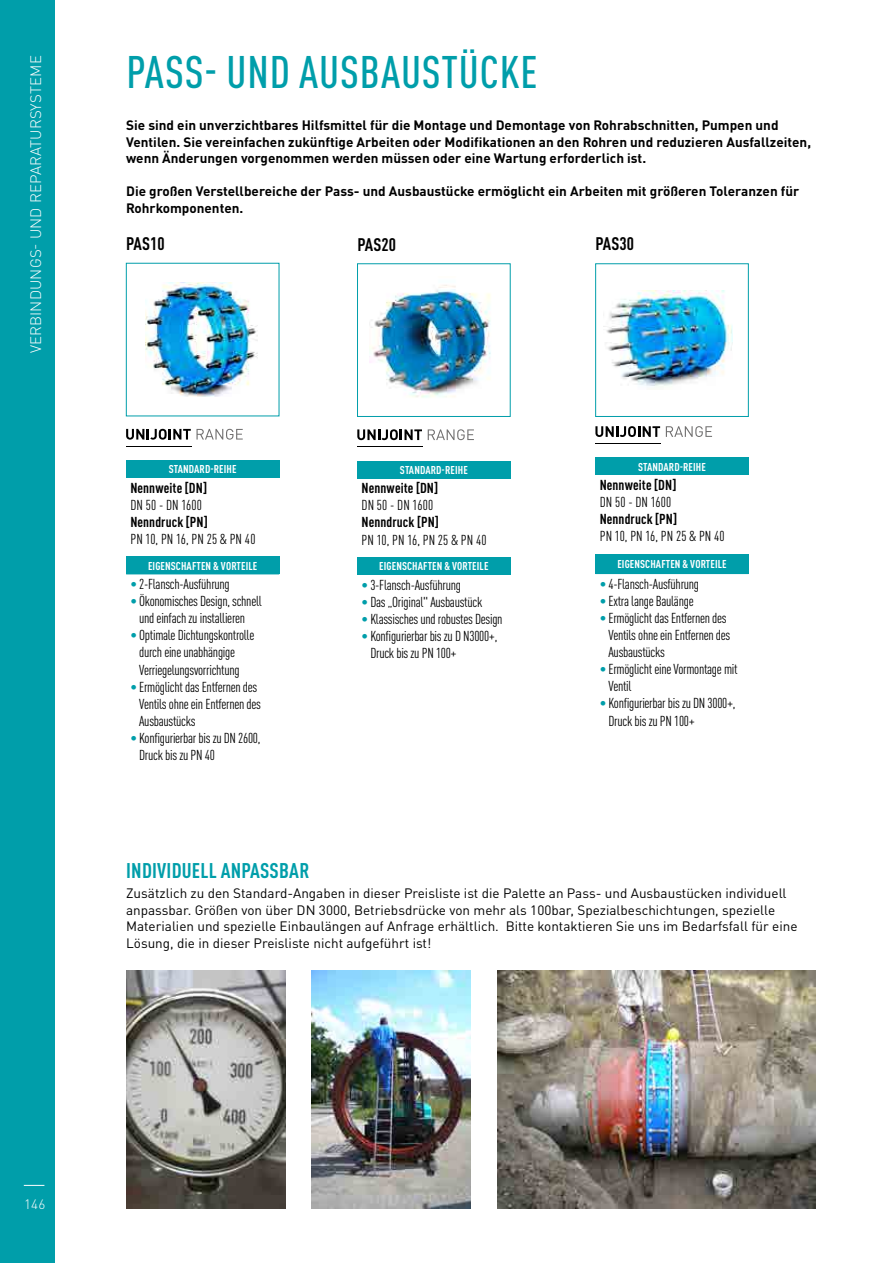
<style>
.page{position:relative;width:893px;height:1263px;background:#fff}
.page>*{position:absolute;margin:0;border:0;box-sizing:border-box;transform-origin:0 0}
.t1{font:500 condensed 45px "DIN Pro";letter-spacing:.02em;color:#009eaa}
.t2{font:700 condensed 21px "DIN Pro";letter-spacing:.01em;color:#009eaa}
.t3{font:700 condensed 18px "DIN Pro";color:#000}
.t4{font:300 15px "DIN Pro";letter-spacing:.01em;color:#fff}
.t5{font:condensed 14.25px/17.1px "DIN Pro";letter-spacing:-.02em;color:#000}
.t6{font:condensed 14.25px "DIN Pro";letter-spacing:.01em;color:#000}
.t7{font:700 condensed 14.25px "DIN Pro";letter-spacing:.005em;color:#000}
.t8{font:700 13.5px/16.5px "DIN Pro";color:#000}
.t9{font:13.5px/16.5px "DIN Pro";color:#000}
.t10{font:300 13.5px "DIN Pro";color:#fff}
.t11{font:700 condensed 11.25px "DIN Pro";letter-spacing:.01em;color:#fff}
.s1{color:#009eaa}
</style>
<div class="page">
<div style="left:0;top:0;width:55px;height:1263px;background:#009eaa"></div>
<svg style="left:24px;top:1185px;width:20px;height:1px"></svg>
<img style="left:146px;top:282px;width:112px;height:115px">
<img style="left:370px;top:285px;width:121px;height:113px">
<div style="left:357px;top:264px;width:153px;height:153px;border:1px solid #009eaa"></div>
<img style="left:604px;top:291px;width:128px;height:95px">
<div style="left:595px;top:264px;width:153px;height:153px;border:1px solid #009eaa"></div>
<svg style="left:357px;top:429px;width:65px;height:11px"></svg>
<svg style="left:428px;top:429px;width:46px;height:11px"></svg>
<hr style="left:357px;top:447px;width:66px;height:1px;background:#000">
<svg style="left:126px;top:429px;width:117px;height:11px"></svg>
<hr style="left:126px;top:446px;width:65px;height:1px;background:#000">
<svg style="left:595px;top:426px;width:65px;height:11px"></svg>
<svg style="left:666px;top:426px;width:46px;height:11px"></svg>
<hr style="left:595px;top:443px;width:66px;height:1px;background:#000">
<div style="left:126px;top:460px;width:153px;height:18px;background:#009eaa"></div>
<div style="left:126px;top:557px;width:153px;height:17px;background:#009eaa"></div>
<div style="left:357px;top:461px;width:153px;height:17px;background:#009eaa"></div>
<div style="left:357px;top:557px;width:153px;height:17px;background:#009eaa"></div>
<hr style="left:357px;top:574px;width:153px;height:1px;background:#009eaa">
<div style="left:595px;top:458px;width:153px;height:17px;background:#009eaa"></div>
<div style="left:595px;top:554px;width:153px;height:20px;background:#009eaa"></div>
<img style="left:126px;top:970px;width:159px;height:239px">
<img style="left:312px;top:970px;width:159px;height:239px">
<img style="left:497px;top:970px;width:318px;height:239px">
<p class="t4" style="left:26px;top:353px;width:300px;rotate:-90deg">VERBINDUNGS- UND REPARATURSYSTEME</p>
<h1 class="t1" style="left:127px;top:39px;width:412px">PASS- UND AUSBAUSTÜCKE</h1>
<p class="t8" style="left:126px;top:116px;width:686px">Sie sind ein unverzichtbares Hilfsmittel für die Montage und Demontage von Rohrabschnitten, Pumpen und<br>Ventilen. Sie vereinfachen zukünftige Arbeiten oder Modifikationen an den Rohren und reduzieren Ausfallzeiten, wenn Änderungen vorgenommen werden müssen oder eine Wartung erforderlich ist.</p>
<p class="t8" style="left:126px;top:182px;width:675px">Die großen Verstellbereiche der Pass- und Ausbaustücke ermöglicht ein Arbeiten mit größeren Toleranzen für<br>Rohrkomponenten.</p>
<p class="t3" style="left:126px;top:233px;width:40px">PAS10</p>
<p class="t3" style="left:357px;top:233px;width:40px">PAS20</p>
<p class="t3" style="left:595px;top:233px;width:40px">PAS30</p>
<p class="t11" style="left:169px;top:462px;width:69px">STANDARD-REIHE</p>
<p class="t7" style="left:130px;top:479px;width:78px">Nennweite [DN]</p>
<p class="t6" style="left:130px;top:495px;width:73px">DN 50 - DN 1600</p>
<p class="t7" style="left:130px;top:513px;width:79px">Nenndruck [PN]</p>
<p class="t6" style="left:130px;top:529px;width:127px">PN 10, PN 16, PN 25 &amp; PN 40</p>
<p class="t11" style="left:148px;top:559px;width:111px">EIGENSCHAFTEN &amp; VORTEILE</p>
<p class="t5" style="left:130px;top:574px;width:101px"><span class="s1">•</span> 2-Flansch-Ausführung</p>
<p class="t5" style="left:130px;top:591px;width:133px;text-align:center"><span class="s1">•</span> Ökonomisches Design, schnell und einfach zu installieren</p>
<p class="t5" style="left:139px;top:626px;width:117px;text-indent:-9px"><span class="s1">•</span> Optimale Dichtungskontrolle durch eine unabhängige<br>Verriegelungsvorrichtung</p>
<p class="t5" style="left:139px;top:677px;width:123px;text-indent:-9px"><span class="s1">•</span> Ermöglicht das Entfernen des<br>Ventils ohne ein Entfernen des<br>Ausbaustücks</p>
<p class="t5" style="left:139px;top:728px;width:123px;text-indent:-9px"><span class="s1">•</span> Konfigurierbar bis zu DN 2600,<br>Druck bis zu PN 40</p>
<p class="t11" style="left:400px;top:463px;width:69px">STANDARD-REIHE</p>
<p class="t7" style="left:362px;top:480px;width:78px">Nennweite [DN]</p>
<p class="t6" style="left:362px;top:495px;width:73px">DN 50 - DN 1600</p>
<p class="t7" style="left:362px;top:514px;width:79px">Nenndruck [PN]</p>
<p class="t6" style="left:362px;top:529px;width:127px">PN 10, PN 16, PN 25 &amp; PN 40</p>
<p class="t11" style="left:379px;top:559px;width:111px">EIGENSCHAFTEN &amp; VORTEILE</p>
<p class="t5" style="left:362px;top:575px;width:101px"><span class="s1">•</span> 3-Flansch-Ausführung</p>
<p class="t5" style="left:362px;top:592px;width:122px"><span class="s1">•</span> Das „Original" Ausbaustück</p>
<p class="t5" style="left:362px;top:609px;width:143px"><span class="s1">•</span> Klassisches und robustes Design</p>
<p class="t5" style="left:370px;top:626px;width:129px;text-indent:-9px"><span class="s1">•</span> Konfigurierbar bis zu D N3000+,<br>Druck bis zu PN 100+</p>
<p class="t11" style="left:638px;top:460px;width:69px">STANDARD-REIHE</p>
<p class="t7" style="left:600px;top:476px;width:78px">Nennweite [DN]</p>
<p class="t6" style="left:600px;top:492px;width:73px">DN 50 - DN 1600</p>
<p class="t7" style="left:600px;top:511px;width:79px">Nenndruck [PN]</p>
<p class="t6" style="left:600px;top:526px;width:127px">PN 10, PN 16, PN 25 &amp; PN 40</p>
<p class="t11" style="left:617px;top:557px;width:111px">EIGENSCHAFTEN &amp; VORTEILE</p>
<p class="t5" style="left:600px;top:574px;width:101px"><span class="s1">•</span> 4-Flansch-Ausführung</p>
<p class="t5" style="left:600px;top:591px;width:95px"><span class="s1">•</span> Extra lange Baulänge</p>
<p class="t5" style="left:608px;top:608px;width:123px;text-indent:-9px"><span class="s1">•</span> Ermöglicht das Entfernen des<br>Ventils ohne ein Entfernen des<br>Ausbaustücks</p>
<p class="t5" style="left:608px;top:660px;width:131px;text-indent:-9px"><span class="s1">•</span> Ermöglicht eine Vormontage mit<br>Ventil</p>
<p class="t5" style="left:608px;top:694px;width:129px;text-indent:-9px"><span class="s1">•</span> Konfigurierbar bis zu DN 3000+,<br>Druck bis zu PN 100+</p>
<h2 class="t2" style="left:126px;top:857px;width:185px">INDIVIDUELL ANPASSBAR</h2>
<p class="t9" style="left:126px;top:884px;width:673px">Zusätzlich zu den Standard-Angaben in dieser Preisliste ist die Palette an Pass- und Ausbaustücken individuell anpassbar. Größen von über DN 3000, Betriebsdrücke von mehr als 100bar, Spezialbeschichtungen, spezielle Materialien und spezielle Einbaulängen auf Anfrage erhältlich. Bitte kontaktieren Sie uns im Bedarfsfall für eine Lösung, die in dieser Preisliste nicht aufgeführt ist!</p>
<p class="t10" style="left:24px;top:1195px;width:23px">146</p>
</div>
